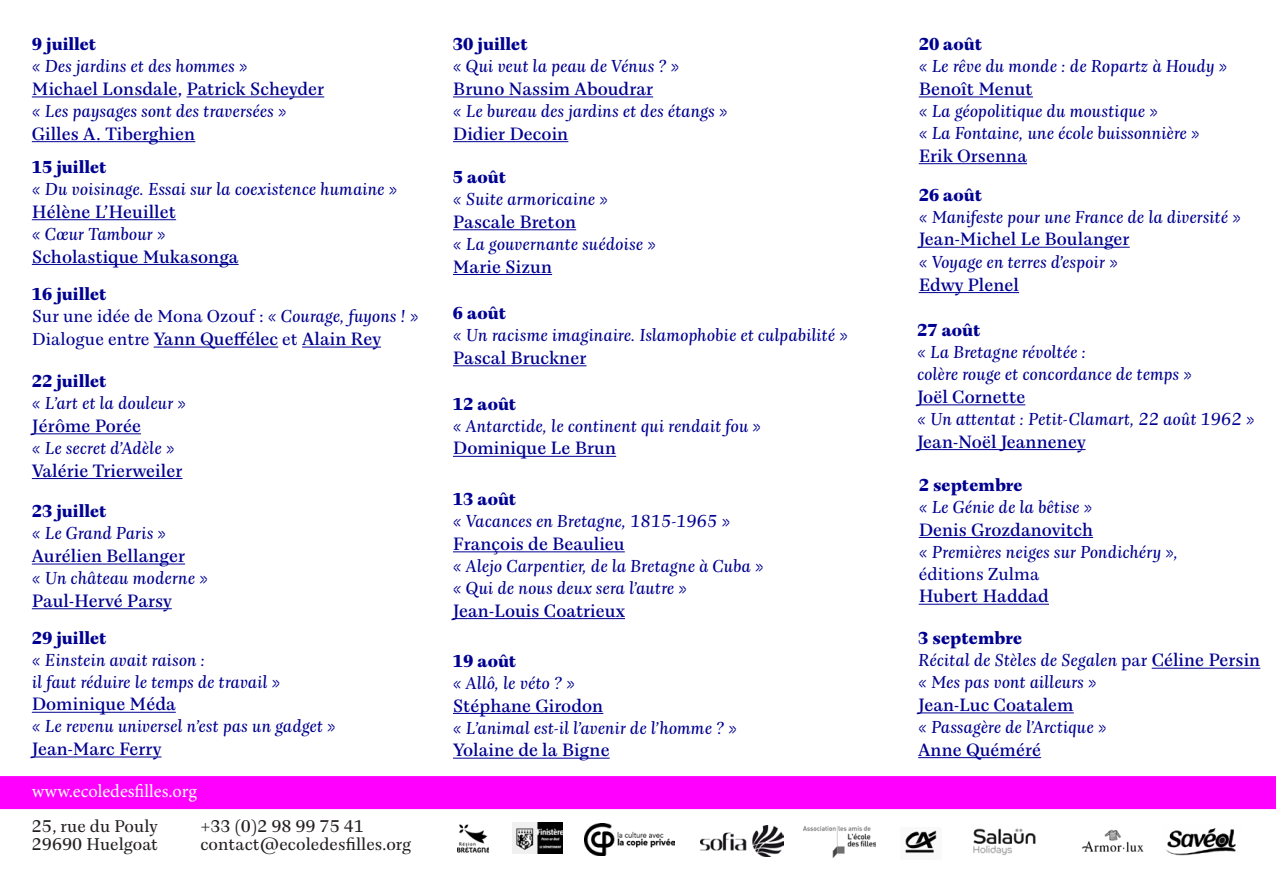
<style>
.page{position:relative;width:1276px;height:893px;background:#fff}
.page>*{position:absolute;margin:0;border:0;box-sizing:border-box;transform-origin:0 0}
.t1{font:500 18.9px "Fayon Pro";color:#000190}
.t2{font:italic 18.3px "Fayon Pro";color:#000190}
.t3{font:900 18.3px "Fayon Pro";color:#000190}
.t4{font:18.3px "Fayon Pro";color:#000190}
.t5{font:18.3px "Minion Pro";color:#fff}
.t6{font:18px "Fayon Pro";color:#231f20}
.s1{font-style:italic}
.s2{font-weight:400;font-size:18.3px}
.s3{font-style:normal}
.s4{font-weight:500;font-style:normal;font-size:18.9px}
</style>
<div class="page">
<hr style="left:32px;top:96px;width:145px;height:1px;background:#000190">
<hr style="left:186px;top:96px;width:138px;height:1px;background:#000190">
<hr style="left:32px;top:141px;width:163px;height:1px;background:#000190">
<hr style="left:32px;top:219px;width:144px;height:1px;background:#000190">
<hr style="left:32px;top:264px;width:207px;height:1px;background:#000190">
<hr style="left:32px;top:433px;width:109px;height:1px;background:#000190">
<hr style="left:32px;top:478px;width:150px;height:1px;background:#000190">
<hr style="left:32px;top:563px;width:153px;height:1px;background:#000190">
<hr style="left:32px;top:608px;width:140px;height:1px;background:#000190">
<hr style="left:453px;top:96px;width:200px;height:1px;background:#000190">
<hr style="left:453px;top:141px;width:115px;height:1px;background:#000190">
<hr style="left:453px;top:365px;width:133px;height:1px;background:#000190">
<hr style="left:453px;top:456px;width:163px;height:1px;background:#000190">
<hr style="left:453px;top:551px;width:172px;height:1px;background:#000190">
<hr style="left:453px;top:618px;width:172px;height:1px;background:#000190">
<hr style="left:918px;top:247px;width:211px;height:1px;background:#000190">
<hr style="left:918px;top:292px;width:101px;height:1px;background:#000190">
<hr style="left:918px;top:537px;width:175px;height:1px;background:#000190">
<hr style="left:918px;top:604px;width:131px;height:1px;background:#000190">
<hr style="left:1151px;top:668px;width:109px;height:1px;background:#000190">
<hr style="left:918px;top:712px;width:155px;height:1px;background:#000190">
<hr style="left:918px;top:757px;width:123px;height:1px;background:#000190">
<hr style="left:918px;top:96px;width:115px;height:1px;background:#000190">
<hr style="left:918px;top:163px;width:109px;height:1px;background:#000190">
<hr style="left:917px;top:404px;width:108px;height:1px;background:#000190">
<hr style="left:917px;top:449px;width:168px;height:1px;background:#000190">
<hr style="left:154px;top:347px;width:124px;height:1px;background:#000190">
<hr style="left:302px;top:347px;width:79px;height:1px;background:#000190">
<hr style="left:453px;top:229px;width:123px;height:1px;background:#000190">
<hr style="left:453px;top:274px;width:99px;height:1px;background:#000190">
<hr style="left:32px;top:712px;width:144px;height:1px;background:#000190">
<hr style="left:32px;top:756px;width:129px;height:1px;background:#000190">
<hr style="left:453px;top:713px;width:150px;height:1px;background:#000190">
<hr style="left:453px;top:758px;width:156px;height:1px;background:#000190">
<div style="left:0;top:776px;width:1276px;height:33px;background:#f0f"></div>
<img style="left:803px;top:826px;width:73px;height:31px">
<img style="left:905px;top:830px;width:32px;height:23px">
<img style="left:512px;top:822px;width:50px;height:32px">
<img style="left:1082px;top:829px;width:62px;height:23px">
<img style="left:1166px;top:828px;width:70px;height:27px">
<img style="left:458px;top:824px;width:30px;height:29px">
<img style="left:584px;top:824px;width:91px;height:31px">
<img style="left:700px;top:826px;width:83px;height:31px">
<img style="left:973px;top:828px;width:63px;height:27px">
<p class="t3" style="left:32px;top:32px;width:66px">9 juillet</p>
<p class="t2" style="left:32px;top:54px;width:217px">« Des jardins et des hommes »</p>
<p class="t1" style="left:32px;top:76px;width:294px">Michael Lonsdale, Patrick Scheyder</p>
<p class="t2" style="left:32px;top:99px;width:256px">« Les paysages sont des traversées »</p>
<p class="t1" style="left:32px;top:121px;width:165px">Gilles A. Tiberghien</p>
<p class="t3" style="left:32px;top:155px;width:76px">15 juillet</p>
<p class="t2" style="left:32px;top:177px;width:367px">« Du voisinage. Essai sur la coexistence humaine »</p>
<p class="t1" style="left:32px;top:199px;width:146px">Hélène L’Heuillet</p>
<p class="t2" style="left:32px;top:221px;width:135px">« Cœur Tambour »</p>
<p class="t1" style="left:32px;top:244px;width:208px">Scholastique Mukasonga</p>
<p class="t3" style="left:32px;top:282px;width:76px">16 juillet</p>
<p class="t4" style="left:32px;top:304px;width:388px">Sur une idée de Mona Ozouf : <span class="s1">« Courage, fuyons ! »</span></p>
<p class="t1" style="left:32px;top:326px;width:351px"><span class="s2">Dialogue entre</span> Yann Queffélec <span class="s2">et</span> Alain Rey</p>
<p class="t3" style="left:32px;top:369px;width:76px">22 juillet</p>
<p class="t2" style="left:32px;top:391px;width:156px">« L’art et la douleur »</p>
<p class="t1" style="left:32px;top:413px;width:111px">Jérôme Porée</p>
<p class="t2" style="left:32px;top:436px;width:144px">« Le secret d’Adèle »</p>
<p class="t1" style="left:32px;top:458px;width:152px">Valérie Trierweiler</p>
<p class="t3" style="left:32px;top:499px;width:76px">23 juillet</p>
<p class="t2" style="left:32px;top:521px;width:136px">« Le Grand Paris »</p>
<p class="t1" style="left:32px;top:543px;width:155px">Aurélien Bellanger</p>
<p class="t2" style="left:32px;top:566px;width:178px">« Un château moderne »</p>
<p class="t1" style="left:32px;top:588px;width:141px">Paul-Hervé Parsy</p>
<p class="t3" style="left:32px;top:625px;width:76px">29 juillet</p>
<p class="t2" style="left:32px;top:647px;width:175px">« Einstein avait raison :</p>
<p class="t2" style="left:32px;top:669px;width:250px">il faut réduire le temps de travail »</p>
<p class="t1" style="left:32px;top:691px;width:145px">Dominique Méda</p>
<p class="t2" style="left:32px;top:714px;width:306px">« Le revenu universel n’est pas un gadget »</p>
<p class="t1" style="left:32px;top:736px;width:131px">Jean-Marc Ferry</p>
<p class="t5" style="left:32px;top:779px;width:167px">www.ecoledesfilles.org</p>
<p class="t6" style="left:32px;top:814px;width:127px">25, rue du Pouly</p>
<p class="t6" style="left:32px;top:832px;width:128px">29690 Huelgoat</p>
<p class="t6" style="left:200px;top:814px;width:165px">+33 (0)2 98 99 75 41</p>
<p class="t6" style="left:200px;top:832px;width:213px">contact@ecoledesfilles.org</p>
<p class="t3" style="left:453px;top:32px;width:76px">30 juillet</p>
<p class="t2" style="left:453px;top:54px;width:228px">« Qui veut la peau de Vénus ? »</p>
<p class="t1" style="left:453px;top:76px;width:202px">Bruno Nassim Aboudrar</p>
<p class="t2" style="left:453px;top:99px;width:276px">« Le bureau des jardins et des étangs »</p>
<p class="t1" style="left:453px;top:121px;width:117px">Didier Decoin</p>
<p class="t3" style="left:453px;top:165px;width:55px">5 août</p>
<p class="t2" style="left:453px;top:187px;width:157px">« Suite armoricaine »</p>
<p class="t1" style="left:453px;top:209px;width:125px">Pascale Breton</p>
<p class="t2" style="left:453px;top:232px;width:205px">« La gouvernante suédoise »</p>
<p class="t1" style="left:453px;top:254px;width:101px">Marie Sizun</p>
<p class="t3" style="left:453px;top:301px;width:55px">6 août</p>
<p class="t2" style="left:453px;top:323px;width:396px">« Un racisme imaginaire. Islamophobie et culpabilité »</p>
<p class="t1" style="left:453px;top:345px;width:135px">Pascal Bruckner</p>
<p class="t3" style="left:453px;top:391px;width:65px">12 août</p>
<p class="t2" style="left:453px;top:413px;width:310px">« Antarctide, le continent qui rendait fou »</p>
<p class="t1" style="left:453px;top:435px;width:165px">Dominique Le Brun</p>
<p class="t3" style="left:453px;top:487px;width:65px">13 août</p>
<p class="t2" style="left:453px;top:509px;width:279px">« Vacances en Bretagne, 1815-1965 »</p>
<p class="t1" style="left:453px;top:531px;width:173px">François de Beaulieu</p>
<p class="t2" style="left:453px;top:554px;width:312px">« Alejo Carpentier, de la Bretagne à Cuba »</p>
<p class="t2" style="left:453px;top:576px;width:236px">« Qui de nous deux sera l’autre »</p>
<p class="t1" style="left:453px;top:598px;width:174px">Jean-Louis Coatrieux</p>
<p class="t3" style="left:453px;top:648px;width:65px">19 août</p>
<p class="t2" style="left:453px;top:670px;width:124px">« Allô, le véto ? »</p>
<p class="t1" style="left:453px;top:693px;width:152px">Stéphane Girodon</p>
<p class="t2" style="left:453px;top:715px;width:286px">« L’animal est-il l’avenir de l’homme ? »</p>
<p class="t1" style="left:453px;top:737px;width:158px">Yolaine de la Bigne</p>
<p class="t3" style="left:918px;top:32px;width:65px">20 août</p>
<p class="t2" style="left:918px;top:54px;width:310px">« Le rêve du monde : de Ropartz à Houdy »</p>
<p class="t1" style="left:918px;top:76px;width:116px">Benoît Menut</p>
<p class="t2" style="left:918px;top:99px;width:241px">« La géopolitique du moustique »</p>
<p class="t2" style="left:918px;top:121px;width:283px">« La Fontaine, une école buissonnière »</p>
<p class="t1" style="left:918px;top:143px;width:110px">Erik Orsenna</p>
<p class="t3" style="left:918px;top:182px;width:65px">26 août</p>
<p class="t2" style="left:918px;top:204px;width:324px">« Manifeste pour une France de la diversité »</p>
<p class="t1" style="left:918px;top:226px;width:212px">Jean-Michel Le Boulanger</p>
<p class="t2" style="left:918px;top:250px;width:201px">« Voyage en terres d’espoir »</p>
<p class="t1" style="left:918px;top:272px;width:102px">Edwy Plenel</p>
<p class="t3" style="left:917px;top:318px;width:65px">27 août</p>
<p class="t2" style="left:917px;top:340px;width:171px">« La Bretagne révoltée :</p>
<p class="t2" style="left:917px;top:362px;width:277px">colère rouge et concordance de temps »</p>
<p class="t1" style="left:917px;top:384px;width:110px">Joël Cornette</p>
<p class="t2" style="left:917px;top:407px;width:339px">« Un attentat : Petit-Clamart, 22 août 1962 »</p>
<p class="t1" style="left:917px;top:429px;width:170px">Jean-Noël Jeanneney</p>
<p class="t3" style="left:918px;top:472px;width:105px">2 septembre</p>
<p class="t2" style="left:918px;top:494px;width:175px">« Le Génie de la bêtise »</p>
<p class="t1" style="left:918px;top:517px;width:176px">Denis Grozdanovitch</p>
<p class="t2" style="left:918px;top:539px;width:261px">« Premières neiges sur Pondichéry »,</p>
<p class="t4" style="left:918px;top:561px;width:122px">éditions Zulma</p>
<p class="t1" style="left:918px;top:583px;width:132px">Hubert Haddad</p>
<p class="t3" style="left:918px;top:625px;width:105px">3 septembre</p>
<p class="t2" style="left:918px;top:648px;width:344px">Récital de Stèles de Segalen <span class="s3">par</span> <span class="s4">Céline Persin</span></p>
<p class="t2" style="left:918px;top:670px;width:180px">« Mes pas vont ailleurs »</p>
<p class="t1" style="left:918px;top:692px;width:157px">Jean-Luc Coatalem</p>
<p class="t2" style="left:918px;top:715px;width:190px">« Passagère de l’Arctique »</p>
<p class="t1" style="left:918px;top:737px;width:125px">Anne Quéméré</p>
</div>
